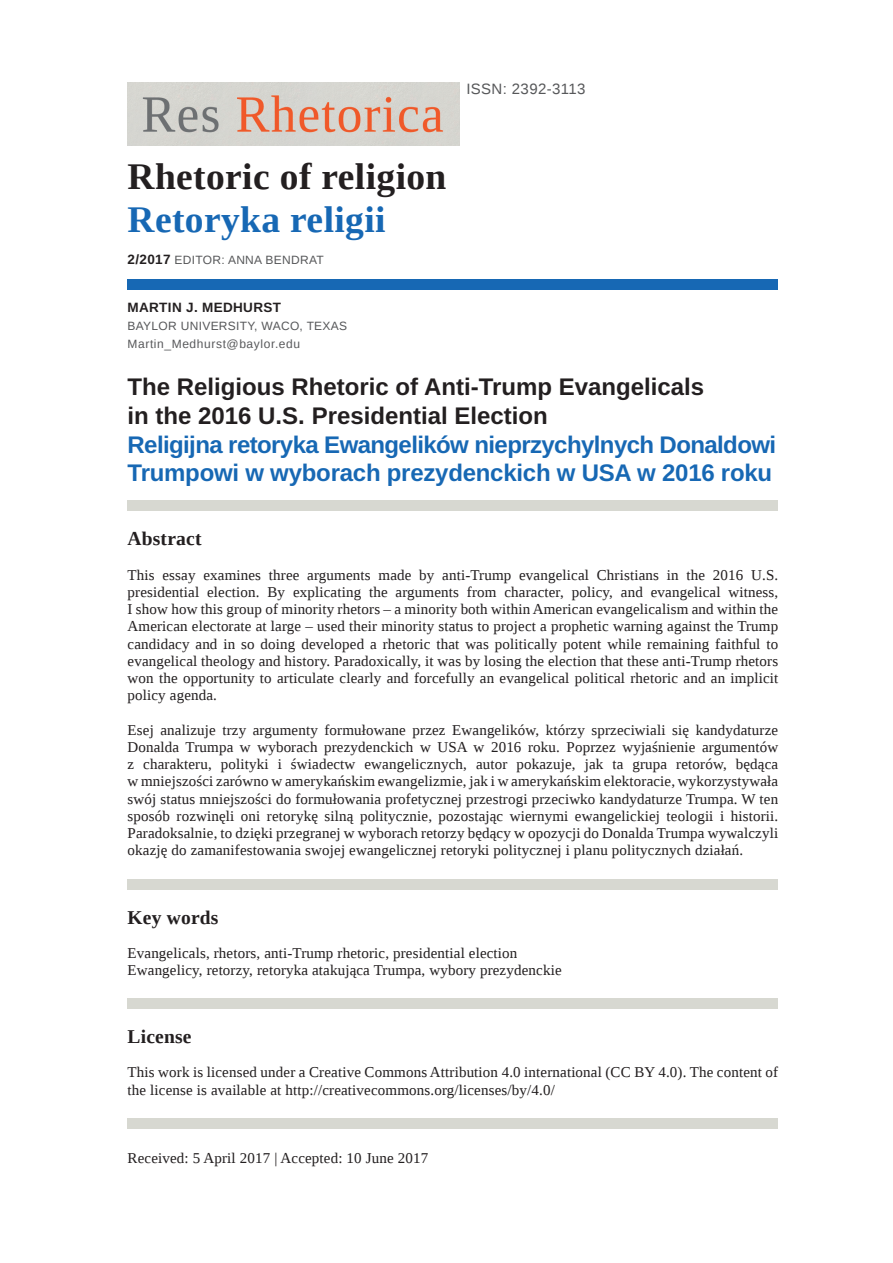
<style>
.page{position:relative;width:893px;height:1263px;background:#fff}
.page>*{position:absolute;margin:0;border:0;box-sizing:border-box;transform-origin:0 0}
.t1{font:700 37.5px "Liberation Serif";letter-spacing:.01em;color:#231f20}
.t2{font:700 37.5px "Liberation Serif";letter-spacing:.01em;color:#1768b4}
.t3{font:700 24px/28.8px "Liberation Sans";letter-spacing:-.025em;color:#1768b4}
.t4{font:700 24px/28.8px "Liberation Sans";color:#231f20}
.t5{font:700 19.5px "Liberation Serif";letter-spacing:.01em;color:#231f20}
.t6{font:15px/17.2px "Liberation Serif";letter-spacing:.01em;color:#231f20;text-align:justify}
.t7{font:15px "Liberation Sans";letter-spacing:.025em;color:#57585a}
.t8{font:700 13.5px "Liberation Sans";letter-spacing:.025em;color:#231f20}
.t9{font:12px/18px "Liberation Sans";letter-spacing:.025em;color:#57585a}
.s1{font-weight:700;font-size:13.5px;color:#231f20}
</style>
<div class="page">
<img style="left:128px;top:83px;width:332px;height:62px">
<div style="left:128px;top:279px;width:650px;height:11px;background:#1768b4"></div>
<div style="left:128px;top:501px;width:650px;height:10px;background:#d7d8d1"></div>
<div style="left:128px;top:879px;width:650px;height:10px;background:#d7d8d1"></div>
<div style="left:128px;top:998px;width:650px;height:11px;background:#d7d8d1"></div>
<div style="left:128px;top:1118px;width:650px;height:10px;background:#d7d8d1"></div>
<p class="t7" style="left:466px;top:80px;width:121px">ISSN: 2392-3113</p>
<h1 class="t1" style="left:128px;top:155px;width:320px">Rhetoric of religion</h1>
<h1 class="t2" style="left:128px;top:199px;width:260px">Retoryka religii</h1>
<p class="t9" style="left:128px;top:251px;width:198px"><span class="s1">2/2017</span> EDITOR: ANNA BENDRAT</p>
<p class="t8" style="left:128px;top:300px;width:155px">MARTIN J. MEDHURST</p>
<p class="t9" style="left:128px;top:317px;width:221px">BAYLOR UNIVERSITY, WACO, TEXAS<br>Martin_Medhurst@baylor.edu</p>
<h2 class="t4" style="left:128px;top:372px;width:578px">The Religious Rhetoric of Anti-Trump Evangelicals in the 2016 U.S. Presidential Election</h2>
<h2 class="t3" style="left:128px;top:430px;width:650px">Religijna retoryka Ewangelików nieprzychylnych Donaldowi<br>Trumpowi w wyborach prezydenckich w USA w 2016 roku</h2>
<h3 class="t5" style="left:128px;top:528px;width:75px">Abstract</h3>
<p class="t6" style="left:128px;top:566px;width:652px">This essay examines three arguments made by anti-Trump evangelical Christians in the 2016 U.S. presidential election. By explicating the arguments from character, policy, and evangelical witness, I show how this group of minority rhetors – a minority both within American evangelicalism and within the American electorate at large – used their minority status to project a prophetic warning against the Trump candidacy and in so doing developed a rhetoric that was politically potent while remaining faithful to evangelical theology and history. Paradoxically, it was by losing the election that these anti-Trump rhetors won the opportunity to articulate clearly and forcefully an evangelical political rhetoric and an implicit policy agenda.</p>
<p class="t6" style="left:128px;top:721px;width:652px">Esej analizuje trzy argumenty formułowane przez Ewangelików, którzy sprzeciwiali się kandydaturze Donalda Trumpa w wyborach prezydenckich w USA w 2016 roku. Poprzez wyjaśnienie argumentów z charakteru, polityki i świadectw ewangelicznych, autor pokazuje, jak ta grupa retorów, będąca w mniejszości zarówno w amerykańskim ewangelizmie, jak i w amerykańskim elektoracie, wykorzystywała swój status mniejszości do formułowania profetycznej przestrogi przeciwko kandydaturze Trumpa. W ten sposób rozwinęli oni retorykę silną politycznie, pozostając wiernymi ewangelickiej teologii i historii.<br>Paradoksalnie, to dzięki przegranej w wyborach retorzy będący w opozycji do Donalda Trumpa wywalczyli okazję do zamanifestowania swojej ewangelicznej retoryki politycznej i planu politycznych działań.</p>
<h3 class="t5" style="left:128px;top:906px;width:92px">Key words</h3>
<p class="t6" style="left:128px;top:944px;width:436px">Evangelicals, rhetors, anti-Trump rhetoric, presidential election<br>Ewangelicy, retorzy, retoryka atakująca Trumpa, wybory prezydenckie</p>
<h3 class="t5" style="left:128px;top:1026px;width:65px">License</h3>
<p class="t6" style="left:128px;top:1064px;width:652px">This work is licensed under a Creative Commons Attribution 4.0 international (CC BY 4.0). The content of the license is available at http://creativecommons.org/licenses/by/4.0/</p>
<p class="t6" style="left:128px;top:1149px;width:302px">Received: 5 April 2017 | Accepted: 10 June 2017</p>
</div>
